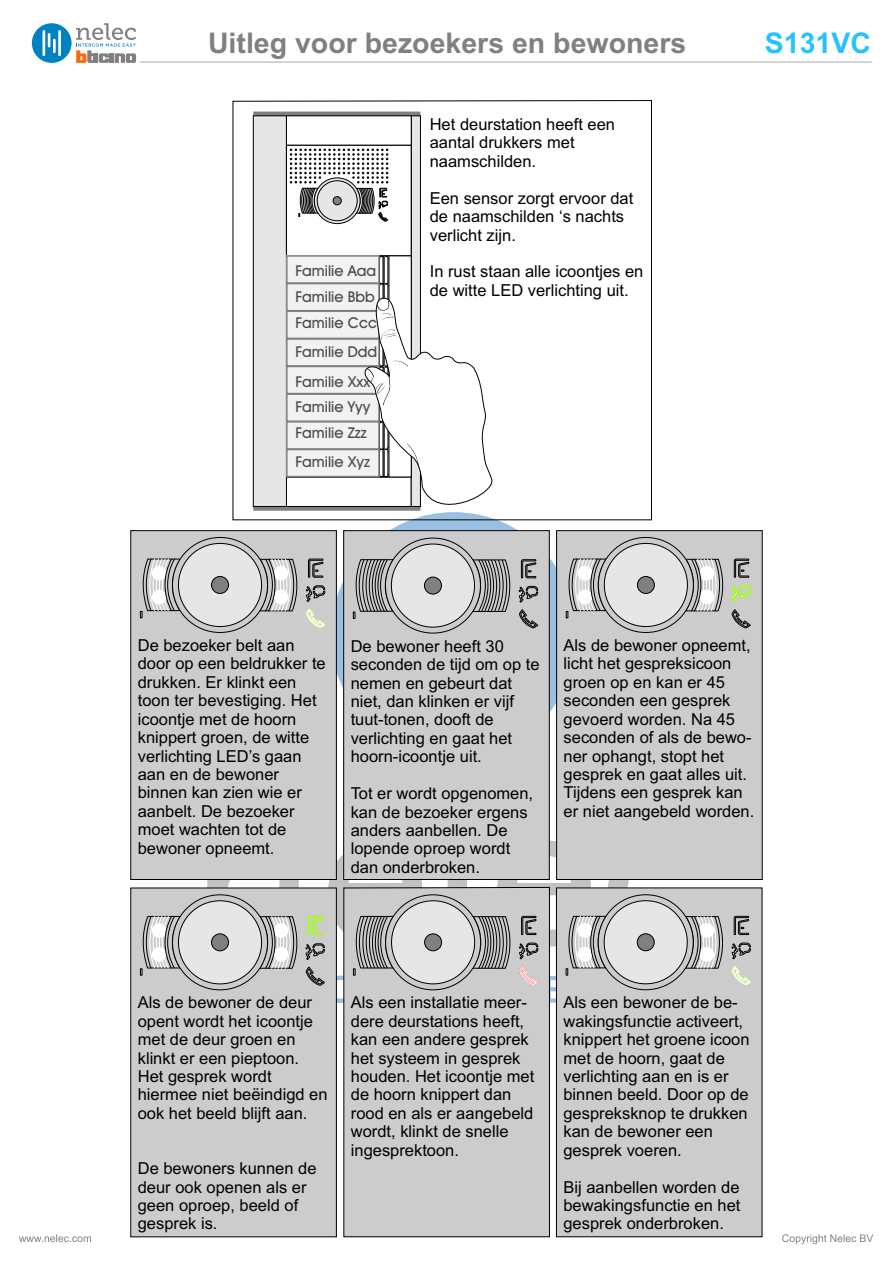
<style>
.page{position:relative;width:893px;height:1263px;background:#fff}
.page>*{position:absolute;margin:0;border:0;box-sizing:border-box;transform-origin:0 0}
.t1{font:700 28.5px "Arial";color:#808080}
.t2{font:700 28.5px "Arial";color:#26c2ff}
.t3{font:16.5px/18.5px "Arial";color:#000}
.t4{font:500 15px "Avant Garde IT Cby BT";color:#4d4d4d}
</style>
<div class="page">
<svg style="left:19px;top:1234px;width:72px;height:8px"></svg>
<svg style="left:782px;top:1234px;width:91px;height:10px"></svg>
<hr style="left:140px;top:61px;width:732px;height:2px;background:#ccc">
<div style="left:32px;top:23px;width:40px;height:40px;background:#0082c2;border-radius:50%"></div>
<hr style="left:43px;top:30px;width:2px;height:26px;background:#fff">
<svg style="left:48px;top:33px;width:2px;height:14px"></svg>
<hr style="left:58px;top:30px;width:3px;height:26px;background:#fff">
<hr style="left:53px;top:39px;width:3px;height:14px;background:#fff">
<svg style="left:76px;top:23px;width:60px;height:40px"></svg>
<svg style="left:331px;top:520px;width:246px;height:238px"></svg>
<div style="left:131px;top:531px;width:205px;height:348px;background:#ccc"></div>
<div style="left:556px;top:888px;width:206px;height:349px;background:#ccc"></div>
<div style="left:557px;top:531px;width:205px;height:348px;background:#ccc"></div>
<div style="left:131px;top:888px;width:205px;height:349px;background:#ccc"></div>
<svg style="left:308px;top:559px;width:15px;height:19px"></svg>
<svg style="left:734px;top:916px;width:15px;height:19px"></svg>
<svg style="left:734px;top:559px;width:15px;height:19px"></svg>
<svg style="left:306px;top:585px;width:19px;height:17px"></svg>
<svg style="left:732px;top:943px;width:19px;height:16px"></svg>
<svg style="left:173px;top:537px;width:95px;height:95px"></svg>
<div style="left:178px;top:543px;width:84px;height:83px;background:#e6e6e6;border-radius:50%"></div>
<div style="left:212px;top:576px;width:17px;height:17px;background:#808080;border-radius:50%"></div>
<div style="left:211px;top:576px;width:18px;height:18px;border:1px solid #000;border-radius:50%"></div>
<svg style="left:140px;top:558px;width:41px;height:60px"></svg>
<svg style="left:259px;top:558px;width:39px;height:54px"></svg>
<svg style="left:598px;top:537px;width:95px;height:95px"></svg>
<div style="left:604px;top:543px;width:83px;height:83px;background:#e6e6e6;border-radius:50%"></div>
<div style="left:637px;top:576px;width:17px;height:17px;background:#808080;border-radius:50%"></div>
<div style="left:637px;top:576px;width:18px;height:18px;border:1px solid #000;border-radius:50%"></div>
<svg style="left:566px;top:558px;width:41px;height:60px"></svg>
<svg style="left:684px;top:558px;width:40px;height:54px"></svg>
<div style="left:178px;top:901px;width:84px;height:83px;background:#e6e6e6;border-radius:50%"></div>
<svg style="left:140px;top:915px;width:41px;height:60px"></svg>
<svg style="left:306px;top:608px;width:20px;height:20px"></svg>
<svg style="left:731px;top:966px;width:20px;height:19px"></svg>
<div style="left:344px;top:531px;width:205px;height:348px;background:#ccc"></div>
<svg style="left:521px;top:559px;width:15px;height:19px"></svg>
<svg style="left:519px;top:586px;width:19px;height:16px"></svg>
<svg style="left:385px;top:538px;width:95px;height:95px"></svg>
<div style="left:391px;top:544px;width:83px;height:83px;background:#e6e6e6;border-radius:50%"></div>
<div style="left:424px;top:577px;width:17px;height:17px;background:#808080;border-radius:50%"></div>
<div style="left:424px;top:577px;width:18px;height:17px;border:1px solid #000;border-radius:50%"></div>
<svg style="left:353px;top:559px;width:41px;height:60px"></svg>
<svg style="left:471px;top:559px;width:40px;height:53px"></svg>
<svg style="left:519px;top:609px;width:19px;height:19px"></svg>
<svg style="left:731px;top:609px;width:20px;height:19px"></svg>
<svg style="left:732px;top:585px;width:19px;height:17px"></svg>
<svg style="left:190px;top:854px;width:232px;height:149px"></svg>
<svg style="left:447px;top:803px;width:277px;height:200px"></svg>
<svg style="left:343px;top:887px;width:207px;height:350px;background:#c2c2c2"></svg>
<div style="left:131px;top:888px;width:206px;height:349px;border:1px solid #000"></div>
<div style="left:556px;top:530px;width:206px;height:350px;border:1px solid #000"></div>
<div style="left:343px;top:530px;width:206px;height:350px;border:1px solid #000"></div>
<div style="left:131px;top:530px;width:206px;height:350px;border:1px solid #000"></div>
<div style="left:556px;top:888px;width:206px;height:349px;border:1px solid #000"></div>
<svg style="left:233px;top:100px;width:419px;height:420px"></svg>
<h1 class="t1" style="left:208px;top:25px;width:480px">Uitleg voor bezoekers en bewoners</h1>
<h1 class="t2" style="left:765px;top:25px;width:108px">S131VC</h1>
<p class="t4" style="left:295px;top:262px;width:82px">Familie Aaa</p>
<p class="t4" style="left:295px;top:287px;width:81px">Familie Bbb</p>
<p class="t4" style="left:295px;top:313px;width:83px">Familie Ccc</p>
<p class="t4" style="left:295px;top:342px;width:83px">Familie Ddd</p>
<p class="t4" style="left:295px;top:372px;width:76px">Familie Xxx</p>
<p class="t4" style="left:295px;top:398px;width:77px">Familie Yyy</p>
<p class="t4" style="left:295px;top:424px;width:73px">Familie Zzz</p>
<p class="t4" style="left:295px;top:453px;width:76px">Familie Xyz</p>
<p class="t3" style="left:430px;top:115px;width:187px">Het deurstation heeft een aantal drukkers met naamschilden.</p>
<p class="t3" style="left:430px;top:189px;width:205px">Een sensor zorgt ervoor dat de naamschilden ‘s nachts verlicht zijn.</p>
<p class="t3" style="left:430px;top:263px;width:215px">In rust staan alle icoontjes en de witte LED verlichting uit.</p>
<p class="t3" style="left:138px;top:636px;width:190px">De bezoeker belt aan door op een beldrukker te drukken. Er klinkt een toon ter bevestiging. Het icoontje met de hoorn knippert groen, de witte verlichting LED’s gaan aan en de bewoner binnen kan zien wie er aanbelt. De bezoeker moet wachten tot de bewoner opneemt.</p>
<p class="t3" style="left:351px;top:637px;width:190px">De bewoner heeft 30 seconden de tijd om op te nemen en gebeurt dat niet, dan klinken er vijf tuut-tonen, dooft de verlichting en gaat het hoorn-icoontje uit.</p>
<p class="t3" style="left:351px;top:784px;width:184px">Tot er wordt opgenomen, kan de bezoeker ergens anders aanbellen. De lopende oproep wordt dan onderbroken.</p>
<p class="t3" style="left:564px;top:636px;width:192px">Als de bewoner opneemt, licht het gespreksicoon groen op en kan er 45 seconden een gesprek gevoerd worden. Na 45 seconden of als de bewo&shy;ner ophangt, stopt het gesprek en gaat alles uit.<br>Tijdens een gesprek kan er niet aangebeld worden.</p>
<p class="t3" style="left:138px;top:993px;width:191px">Als de bewoner de deur opent wordt het icoontje met de deur groen en klinkt er een pieptoon.<br>Het gesprek wordt hiermee niet beëindigd en ook het beeld blijft aan.</p>
<p class="t3" style="left:138px;top:1159px;width:180px">De bewoners kunnen de deur ook openen als er geen oproep, beeld of gesprek is.</p>
<p class="t3" style="left:351px;top:993px;width:185px">Als een installatie meer&shy;dere deurstations heeft, kan een andere gesprek het systeem in gesprek houden. Het icoontje met de hoorn knippert dan rood en als er aangebeld wordt, klinkt de snelle ingesprektoon.</p>
<p class="t3" style="left:563px;top:993px;width:188px">Als een bewoner de be&shy;wakingsfunctie activeert, knippert het groene icoon met de hoorn, gaat de verlichting aan en is er binnen beeld. Door op de gespreksknop te drukken kan de bewoner een gesprek voeren.</p>
<p class="t3" style="left:563px;top:1178px;width:179px;text-align:justify">Bij aanbellen worden de bewakingsfunctie en het gesprek onderbroken.</p>
</div>
